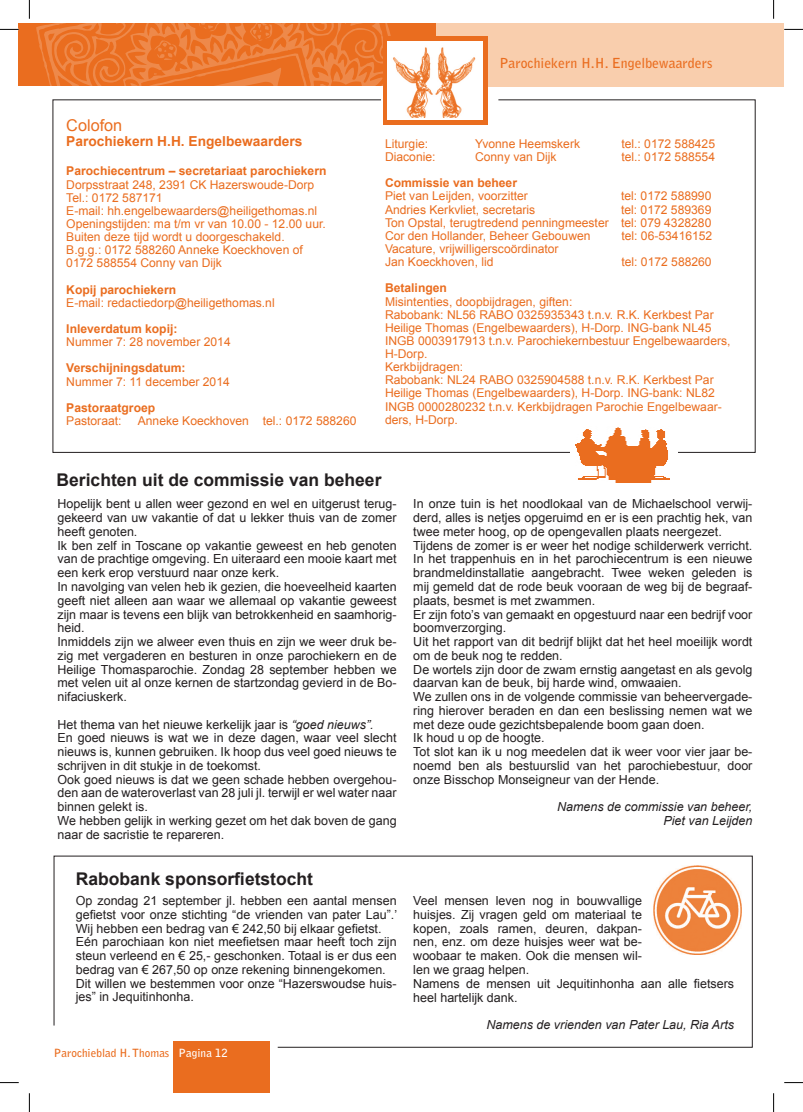
<style>
.page{position:relative;width:803px;height:1112px;background:#fff}
.page>*{position:absolute;margin:0;border:0;box-sizing:border-box;transform-origin:0 0}
.t1{font:700 17.5px "Arial";color:#231f20}
.t2{font:16.25px "Arial";color:#ea6d1f}
.t3{font:700 13.75px "Bell Gothic Std";color:#ea6d1f}
.t4{font:700 13.75px "Arial";color:#ea6d1f}
.t5{font:12.5px/13.8px "Arial";color:#231f20}
.t6{font:italic 12.5px/13.8px "Arial";color:#231f20;text-align:right}
.t7{font:12.12px/13.1px "Arial";color:#ea6d1f}
.t8{font:700 12.12px "Arial";color:#ea6d1f}
.t9{font:700 11.25px "Bell Gothic Std";color:#ea6d1f}
.s1{font-style:italic}
.s2{color:#fff}
</style>
<div class="page">
<div style="left:436px;top:23px;width:347px;height:63px;background:#f9cead"></div>
<div style="left:19px;top:23px;width:417px;height:63px;background:#ea6d1f"></div>
<svg style="left:36px;top:23px;width:355px;height:63px"></svg>
<div style="left:383px;top:37px;width:104px;height:88px;background:#ea6d1f"></div>
<div style="left:387px;top:41px;width:96px;height:78px;background:#fff"></div>
<img style="left:393px;top:47px;width:83px;height:52px">
<svg style="left:53px;top:99px;width:702px;height:353px"></svg>
<div style="left:173px;top:1041px;width:96px;height:51px;background:#ea6d1f"></div>
<div style="left:570px;top:422px;width:108px;height:63px;background:#fff"></div>
<img style="left:575px;top:427px;width:94px;height:55px">
<svg style="left:54px;top:855px;width:698px;height:192px"></svg>
<svg style="left:0;top:29px;width:19px;height:1px"></svg>
<svg style="left:784px;top:29px;width:19px;height:1px"></svg>
<svg style="left:0;top:1082px;width:19px;height:1px"></svg>
<svg style="left:784px;top:1082px;width:19px;height:1px"></svg>
<svg style="left:29px;top:0;width:1px;height:19px"></svg>
<svg style="left:29px;top:1093px;width:1px;height:18px"></svg>
<svg style="left:773px;top:0;width:1px;height:19px"></svg>
<svg style="left:773px;top:1093px;width:1px;height:18px"></svg>
<p class="t3" style="left:499px;top:54px;width:214px">Parochiekern H.H. Engelbewaarders</p>
<h2 class="t2" style="left:66px;top:114px;width:57px">Colofon</h2>
<p class="t4" style="left:66px;top:131px;width:238px">Parochiekern H.H. Engelbewaarders</p>
<p class="t7" style="left:385px;top:137px;width:45px">Liturgie:</p>
<p class="t7" style="left:475px;top:137px;width:107px">Yvonne Heemskerk</p>
<p class="t7" style="left:621px;top:137px;width:95px">tel.: 0172 588425</p>
<p class="t7" style="left:385px;top:150px;width:52px">Diaconie:</p>
<p class="t7" style="left:475px;top:150px;width:83px">Conny van Dijk</p>
<p class="t7" style="left:621px;top:150px;width:95px">tel.: 0172 588554</p>
<p class="t8" style="left:385px;top:174px;width:134px">Commissie van beheer</p>
<p class="t7" style="left:385px;top:189px;width:144px">Piet van Leijden, voorzitter</p>
<p class="t7" style="left:621px;top:189px;width:92px">tel: 0172 588990</p>
<p class="t7" style="left:385px;top:202px;width:152px">Andries Kerkvliet, secretaris</p>
<p class="t8" style="left:66px;top:162px;width:262px">Parochiecentrum – secretariaat parochiekern</p>
<p class="t7" style="left:66px;top:177px;width:261px">Dorpsstraat 248, 2391 CK Hazerswoude-Dorp Tel.: 0172 587171<br>E-mail: hh.engelbewaarders@heiligethomas.nl Openingstijden: ma t/m vr van 10.00 - 12.00 uur.<br>Buiten deze tijd wordt u doorgeschakeld.<br>B.g.g.: 0172 588260 Anneke Koeckhoven of 0172 588554 Conny van Dijk</p>
<p class="t8" style="left:66px;top:281px;width:111px">Kopij parochiekern</p>
<p class="t7" style="left:66px;top:296px;width:210px">E-mail: redactiedorp@heiligethomas.nl</p>
<p class="t8" style="left:66px;top:320px;width:113px">Inleverdatum kopij:</p>
<p class="t7" style="left:66px;top:335px;width:166px">Nummer 7: 28 november 2014</p>
<p class="t8" style="left:66px;top:359px;width:121px">Verschijningsdatum:</p>
<p class="t7" style="left:66px;top:374px;width:165px">Nummer 7: 11 december 2014</p>
<p class="t8" style="left:66px;top:399px;width:90px">Pastoraatgroep</p>
<p class="t7" style="left:66px;top:414px;width:57px">Pastoraat:</p>
<p class="t7" style="left:138px;top:414px;width:220px">Anneke Koeckhoven tel.: 0172 588260</p>
<p class="t7" style="left:385px;top:202px;width:328px;text-align:justify;text-indent:236px">tel: 0172 589369<br>Ton Opstal, terugtredend penningmeester tel: 079 4328280<br>Cor den Hollander, Beheer Gebouwen</p>
<p class="t7" style="left:621px;top:229px;width:92px">tel: 06-53416152</p>
<p class="t7" style="left:385px;top:242px;width:175px">Vacature, vrijwilligerscoördinator<br>Jan Koeckhoven, lid</p>
<p class="t7" style="left:621px;top:255px;width:92px">tel: 0172 588260</p>
<p class="t8" style="left:385px;top:279px;width:63px">Betalingen</p>
<p class="t7" style="left:385px;top:294px;width:347px">Misintenties, doopbijdragen, giften:<br>Rabobank: NL56 RABO 0325935343 t.n.v. R.K. Kerkbest Par Heilige Thomas (Engelbewaarders), H-Dorp. ING-bank NL45<br>INGB 0003917913 t.n.v. Parochiekernbestuur Engelbewaarders, H-Dorp.<br>Kerkbijdragen:<br>Rabobank: NL24 RABO 0325904588 t.n.v. R.K. Kerkbest Par Heilige Thomas (Engelbewaarders), H-Dorp. ING-bank: NL82<br>INGB 0000280232 t.n.v. Kerkbijdragen Parochie Engelbewaar&shy;ders, H-Dorp.</p>
<h1 class="t1" style="left:57px;top:467px;width:326px">Berichten uit de commissie van beheer</h1>
<p class="t5" style="left:57px;top:497px;width:341px">Hopelijk bent u allen weer gezond en wel en uitgerust terug&shy;gekeerd van uw vakantie of dat u lekker thuis van de zomer heeft genoten.<br>Ik ben zelf in Toscane op vakantie geweest en heb genoten van de prachtige omgeving. En uiteraard een mooie kaart met een kerk erop verstuurd naar onze kerk.<br>In navolging van velen heb ik gezien, die hoeveelheid kaarten geeft niet alleen aan waar we allemaal op vakantie geweest zijn maar is tevens een blijk van betrokkenheid en saamhorig&shy;heid.<br>Inmiddels zijn we alweer even thuis en zijn we weer druk be&shy;zig met vergaderen en besturen in onze parochiekern en de Heilige Thomasparochie. Zondag 28 september hebben we met velen uit al onze kernen de startzondag gevierd in de Bo&shy;nifaciuskerk.</p>
<p class="t5" style="left:57px;top:717px;width:341px">Het thema van het nieuwe kerkelijk jaar is <span class="s1">“goed nieuws”.<br></span>En goed nieuws is wat we in deze dagen, waar veel slecht nieuws is, kunnen gebruiken. Ik hoop dus veel goed nieuws te schrijven in dit stukje in de toekomst.<br>Ook goed nieuws is dat we geen schade hebben overgehou&shy;den aan de wateroverlast van 28 juli jl. terwijl er wel water naar binnen gelekt is.<br>We hebben gelijk in werking gezet om het dak boven de gang naar de sacristie te repareren.</p>
<p class="t5" style="left:413px;top:497px;width:341px">In onze tuin is het noodlokaal van de Michaelschool verwij&shy;derd, alles is netjes opgeruimd en er is een prachtig hek, van twee meter hoog, op de opengevallen plaats neergezet.<br>Tijdens de zomer is er weer het nodige schilderwerk verricht.<br>In het trappenhuis en in het parochiecentrum is een nieuwe brandmeldinstallatie aangebracht. Twee weken geleden is mij gemeld dat de rode beuk vooraan de weg bij de begraaf&shy;plaats, besmet is met zwammen.<br>Er zijn foto’s van gemaakt en opgestuurd naar een bedrijf voor boomverzorging.<br>Uit het rapport van dit bedrijf blijkt dat het heel moeilijk wordt om de beuk nog te redden.<br>De wortels zijn door de zwam ernstig aangetast en als gevolg daarvan kan de beuk, bij harde wind, omwaaien.<br>We zullen ons in de volgende commissie van beheervergade&shy;ring hierover beraden en dan een beslissing nemen wat we met deze oude gezichtsbepalende boom gaan doen.<br>Ik houd u op de hoogte.<br>Tot slot kan ik u nog meedelen dat ik weer voor vier jaar be&shy;noemd ben als bestuurslid van het parochiebestuur, door onze Bisschop Monseigneur van der Hende.</p>
<p class="t6" style="left:557px;top:799px;width:197px">Namens de commissie van beheer,<br>Piet van Leijden</p>
<h1 class="t1" style="left:76px;top:866px;width:239px">Rabobank sponsorfietstocht</h1>
<p class="t5" style="left:76px;top:893px;width:323px">Op zondag 21 september jl. hebben een aantal mensen gefietst voor onze stichting “de vrienden van pater Lau”.’ Wij hebben een bedrag van € 242,50 bij elkaar gefietst.<br>Eén parochiaan kon niet meefietsen maar heeft toch zijn steun verleend en € 25,- geschonken. Totaal is er dus een bedrag van € 267,50 op onze rekening binnengekomen.<br>Dit willen we bestemmen voor onze “Hazerswoudse huis&shy;jes” in Jequitinhonha.</p>
<p class="t5" style="left:413px;top:893px;width:322px">Veel mensen leven nog in bouwvallige<br>huisjes. Zij vragen geld om materiaal te<br>kopen, zoals ramen, deuren, dakpan-<br>nen, enz. om deze huisjes weer wat be-<br>woobaar te maken. Ook die mensen wil-<br>len we graag helpen.<br>Namens de mensen uit Jequitinhonha aan alle fietsers heel hartelijk dank.</p>
<p class="t6" style="left:486px;top:1017px;width:249px">Namens de vrienden van Pater Lau, Ria Arts</p>
<p class="t9" style="left:54px;top:1045px;width:175px">Parochieblad H. Thomas <span class="s2">Pagina 12</span></p>
</div>
